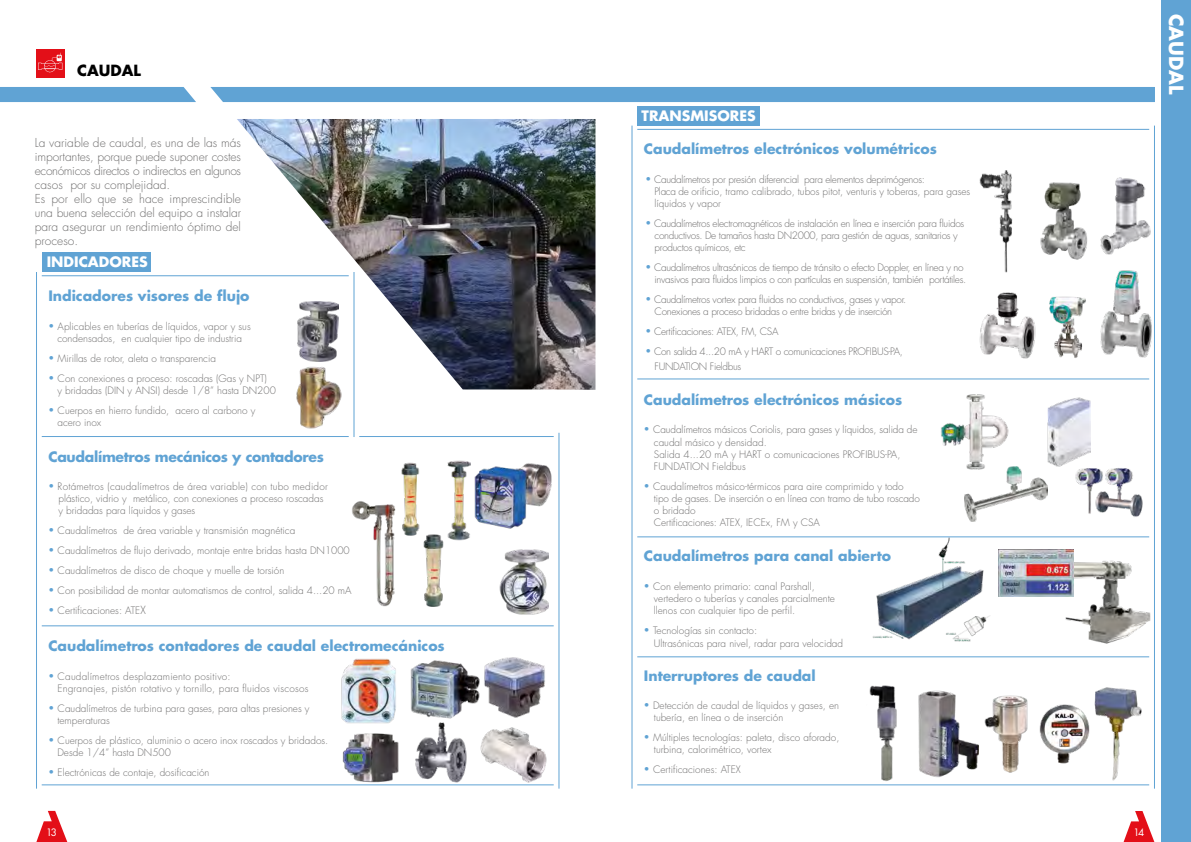
<style>
.page{position:relative;width:1191px;height:842px;background:#fff}
.page>*{position:absolute;margin:0;border:0;box-sizing:border-box;transform-origin:0 0}
.t1{font:700 19px "Futura Std";color:#fff}
.t2{font:700 15px "Futura Std";color:#000}
.t3{font:700 14px "Futura Std";color:#60a3d4}
.t4{font:700 14px "Futura Std";letter-spacing:-.02em;color:#60a3d4}
.t5{font:700 14px "Futura Std";color:#fff}
.t6{font:300 12px/14px "Futura Std";color:#706f6f}
.t7{font:300 10px/12px "Futura Std";color:#706f6f}
.t8{font:300 10px/12px "Futura Std";letter-spacing:-.03em;color:#706f6f}
.t9{font:300 10px/12px "Futura Std";letter-spacing:.02em;color:#706f6f}
.t10{font:10px "Futura Std";color:#fff}
.s1{font-weight:800;font-size:14px;color:#60a3d4}
.s2{font-size:11px}
</style>
<div class="page">
<svg style="left:36px;top:811px;width:32px;height:31px"></svg>
<svg style="left:1123px;top:811px;width:32px;height:31px"></svg>
<img style="left:1046px;top:555px;width:105px;height:89px">
<div style="left:0;top:87px;width:196px;height:15px;background:#60a3d4"></div>
<div style="left:210px;top:87px;width:945px;height:15px;background:#60a3d4"></div>
<hr style="left:631px;top:126px;width:1px;height:663px;background:#60a3d4">
<hr style="left:36px;top:272px;width:1px;height:517px;background:#60a3d4">
<hr style="left:353px;top:272px;width:1px;height:165px;background:#60a3d4">
<hr style="left:1154px;top:126px;width:1px;height:663px;background:#60a3d4">
<hr style="left:558px;top:433px;width:1px;height:356px;background:#60a3d4">
<hr style="left:42px;top:436px;width:307px;height:1px;background:#60a3d4">
<hr style="left:42px;top:275px;width:307px;height:1px;background:#60a3d4">
<hr style="left:359px;top:436px;width:195px;height:1px;background:#60a3d4">
<hr style="left:637px;top:656px;width:512px;height:1px;background:#60a3d4">
<hr style="left:42px;top:625px;width:512px;height:1px;background:#60a3d4">
<hr style="left:637px;top:784px;width:512px;height:1px;background:#60a3d4">
<hr style="left:42px;top:784px;width:512px;height:1px;background:#60a3d4">
<img style="left:237px;top:119px;width:358px;height:271px">
<div style="left:1161px;top:0;width:30px;height:842px;background:#60a3d4"></div>
<img style="left:298px;top:302px;width:41px;height:59px">
<img style="left:291px;top:367px;width:51px;height:62px">
<img style="left:470px;top:462px;width:82px;height:67px">
<img style="left:352px;top:501px;width:44px;height:106px">
<img style="left:401px;top:462px;width:18px;height:74px">
<img style="left:423px;top:534px;width:21px;height:73px">
<img style="left:447px;top:460px;width:23px;height:81px">
<img style="left:499px;top:549px;width:49px;height:65px">
<img style="left:410px;top:660px;width:70px;height:59px">
<img style="left:484px;top:657px;width:61px;height:61px">
<img style="left:480px;top:727px;width:67px;height:56px">
<img style="left:342px;top:733px;width:57px;height:50px">
<img style="left:341px;top:658px;width:55px;height:66px">
<img style="left:415px;top:722px;width:52px;height:61px">
<img style="left:1101px;top:178px;width:49px;height:76px">
<img style="left:1040px;top:182px;width:48px;height:78px">
<img style="left:979px;top:292px;width:57px;height:67px">
<img style="left:1049px;top:296px;width:36px;height:62px">
<img style="left:1085px;top:270px;width:67px;height:88px">
<img style="left:979px;top:170px;width:34px;height:103px">
<img style="left:1075px;top:468px;width:68px;height:49px">
<img style="left:1047px;top:397px;width:43px;height:69px">
<img style="left:941px;top:394px;width:67px;height:72px">
<img style="left:964px;top:466px;width:83px;height:56px">
<img style="left:867px;top:537px;width:123px;height:105px">
<hr style="left:637px;top:129px;width:512px;height:1px;background:#60a3d4">
<hr style="left:637px;top:378px;width:512px;height:1px;background:#60a3d4">
<hr style="left:637px;top:536px;width:512px;height:1px;background:#60a3d4">
<img style="left:918px;top:690px;width:61px;height:88px">
<img style="left:1094px;top:687px;width:48px;height:94px">
<img style="left:1039px;top:704px;width:51px;height:60px">
<img style="left:984px;top:695px;width:44px;height:78px">
<img style="left:864px;top:685px;width:37px;height:100px">
<div style="left:42px;top:252px;width:109px;height:19px;background:#60a3d4"></div>
<div style="left:637px;top:106px;width:122px;height:19px;background:#60a3d4"></div>
<div style="left:36px;top:49px;width:28px;height:29px;background:#e30f18"></div>
<svg style="left:38px;top:53px;width:24px;height:20px"></svg>
<img style="left:998px;top:549px;width:75px;height:47px">
<h2 class="t2" style="left:77px;top:60px;width:65px">CAUDAL</h2>
<p class="t6" style="left:35px;top:136px;width:208px">La variable de caudal, es una de las más importantes, porque puede suponer costes económicos directos o indirectos en algunos casos por su complejidad.<br>Es por ello que se hace imprescindible una buena selección del equipo a instalar para asegurar un rendimiento óptimo del proceso.</p>
<h3 class="t5" style="left:47px;top:253px;width:102px">INDICADORES</h3>
<h3 class="t3" style="left:48px;top:286px;width:203px">Indicadores visores de flujo</h3>
<p class="t7" style="left:48px;top:320px;width:204px;text-align:center"><span class="s1">·</span> Aplicables en tuberías de líquidos, vapor y sus condensados, en cualquier tipo de industria</p>
<p class="t7" style="left:48px;top:348px;width:220px;line-height:20px"><span class="s1">·</span> Mirillas de rotor, aleta o transparencia<br><span class="s1">·</span> Con conexiones a proceso: roscadas (Gas y NPT)</p>
<p class="t7" style="left:48px;top:380px;width:229px;line-height:20px;text-indent:9px">y bridadas (DIN y ANSI) desde 1/8” hasta DN200 <span class="s1">·</span> Cuerpos en hierro fundido, acero al carbono y</p>
<p class="t7" style="left:57px;top:416px;width:45px">acero inox</p>
<h3 class="t4" style="left:48px;top:447px;width:277px">Caudalímetros mecánicos y contadores</h3>
<p class="t7" style="left:58px;top:480px;width:271px;text-indent:-10px"><span class="s1">·</span> Rotámetros (caudalímetros de área variable) con tubo medidor plástico, vidrio y metálico, con conexiones a proceso roscadas y bridadas para líquidos y gases</p>
<p class="t7" style="left:48px;top:520px;width:305px;line-height:20px"><span class="s1">·</span> Caudalímetros de área variable y transmisión magnética<br><span class="s1">·</span> Caudalímetros de flujo derivado, montaje entre bridas hasta DN1000 <span class="s1">·</span> Caudalímetros de disco de choque y muelle de torsión<br><span class="s1">·</span> Con posibilidad de montar automatismos de control, salida 4...20 mA <span class="s1">·</span> Certificaciones: ATE<span class="s2">X</span></p>
<h3 class="t3" style="left:48px;top:636px;width:398px">Caudalímetros contadores de caudal electromecánicos</h3>
<p class="t9" style="left:57px;top:670px;width:252px;text-indent:-9px"><span class="s1">·</span> Caudalímetros desplazamiento positivo:<br>Engranajes, pistón rotativo y tornillo, para fluidos viscosos</p>
<p class="t7" style="left:57px;top:702px;width:253px;text-indent:-9px"><span class="s1">·</span> Caudalímetros de turbina para gases, para altas presiones y temperaturas</p>
<p class="t7" style="left:57px;top:734px;width:272px;text-indent:-9px"><span class="s1">·</span> Cuerpos de plástico, aluminio o acero inox roscados y bridados.<br>Desde 1/4” hasta DN500</p>
<p class="t7" style="left:48px;top:766px;width:162px"><span class="s1">·</span> Electrónicas de contaje, dosificación</p>
<h3 class="t5" style="left:641px;top:107px;width:116px">TRANSMISORES</h3>
<h3 class="t3" style="left:644px;top:140px;width:294px">Caudalímetros electrónicos volumétricos</h3>
<p class="t8" style="left:654px;top:174px;width:317px;text-indent:-9px"><span class="s1">·</span> Caudalímetros por presión diferencial para elementos deprimógenos:<br>Placa de orificio, tramo calibrado, tubos pitot, venturis y toberas, para gases líquidos y vapor</p>
<p class="t8" style="left:654px;top:218px;width:311px;text-indent:-9px"><span class="s1">·</span> Caudalímetros electromagnéticos de instalación en línea e inserción para fluidos conductivos. De tamaños hasta DN2000, para gestión de aguas, sanitarios y productos químicos, etc</p>
<p class="t8" style="left:645px;top:262px;width:322px;text-align:right"><span class="s1">·</span> Caudalímetros ultrasónicos de tiempo de tránsito o efecto Doppler, en línea y no invasivos para fluidos limpios o con partículas en suspensión, también portátiles.</p>
<p class="t8" style="left:645px;top:294px;width:262px;text-align:center"><span class="s1">·</span> Caudalímetros vortex para fluidos no conductivos, gases y vapor.<br>Conexiones a proceso bridadas o entre bridas y de inserción</p>
<p class="t8" style="left:645px;top:322px;width:259px;line-height:20px"><span class="s1">·</span> Certificaciones: ATEX, FM, CSA<br><span class="s1">·</span> Con salida 4...20 mA y HART o comunicaciones PROFIBUS-PA,</p>
<p class="t8" style="left:654px;top:361px;width:88px">FUNDATION Fieldbus</p>
<h3 class="t3" style="left:644px;top:390px;width:260px">Caudalímetros electrónicos másicos</h3>
<p class="t7" style="left:654px;top:424px;width:265px;text-indent:-10px"><span class="s1">·</span> Caudalímetros másicos Coriolis, para gases y líquidos, salida de caudal másico y densidad.<br>Salida 4...20 mA y HART o comunicaciones PROFIBUS-PA, FUNDATION Fieldbus</p>
<p class="t7" style="left:654px;top:480px;width:267px;text-indent:-10px"><span class="s1">·</span> Caudalímetros másico-térmicos para aire comprimido y todo tipo de gases. De inserción o en línea con tramo de tubo roscado o bridado<br>Certificaciones: ATEX, IECEx, FM y CSA</p>
<h3 class="t3" style="left:644px;top:547px;width:249px">Caudalímetros para canal abierto</h3>
<p class="t7" style="left:654px;top:581px;width:182px;text-indent:-10px"><span class="s1">·</span> Con elemento primario: canal Parshall, vertedero o tuberías y canales parcialmente llenos con cualquier tipo de perfil.</p>
<p class="t7" style="left:654px;top:625px;width:191px;text-indent:-10px"><span class="s1">·</span> Tecnologías sin contacto:<br>Ultrasónicas para nivel, radar para velocidad</p>
<h3 class="t3" style="left:644px;top:666px;width:173px">Interruptores de caudal</h3>
<p class="t7" style="left:654px;top:700px;width:187px;text-indent:-10px"><span class="s1">·</span> Detección de caudal de líquidos y gases, en tubería, en línea o de inserción</p>
<p class="t7" style="left:654px;top:732px;width:187px;text-indent:-10px"><span class="s1">·</span> Múltiples tecnologías: paleta, disco aforado, turbina, calorimétrico, vortex</p>
<p class="t7" style="left:644px;top:764px;width:98px"><span class="s1">·</span> Certificaciones: ATEX</p>
<p class="t10" style="left:46px;top:826px;width:13px">13</p>
<p class="t10" style="left:1133px;top:826px;width:13px">14</p>
<h1 class="t1" style="left:1188px;top:14px;width:82px;rotate:90deg">CAUDAL</h1>
</div>
